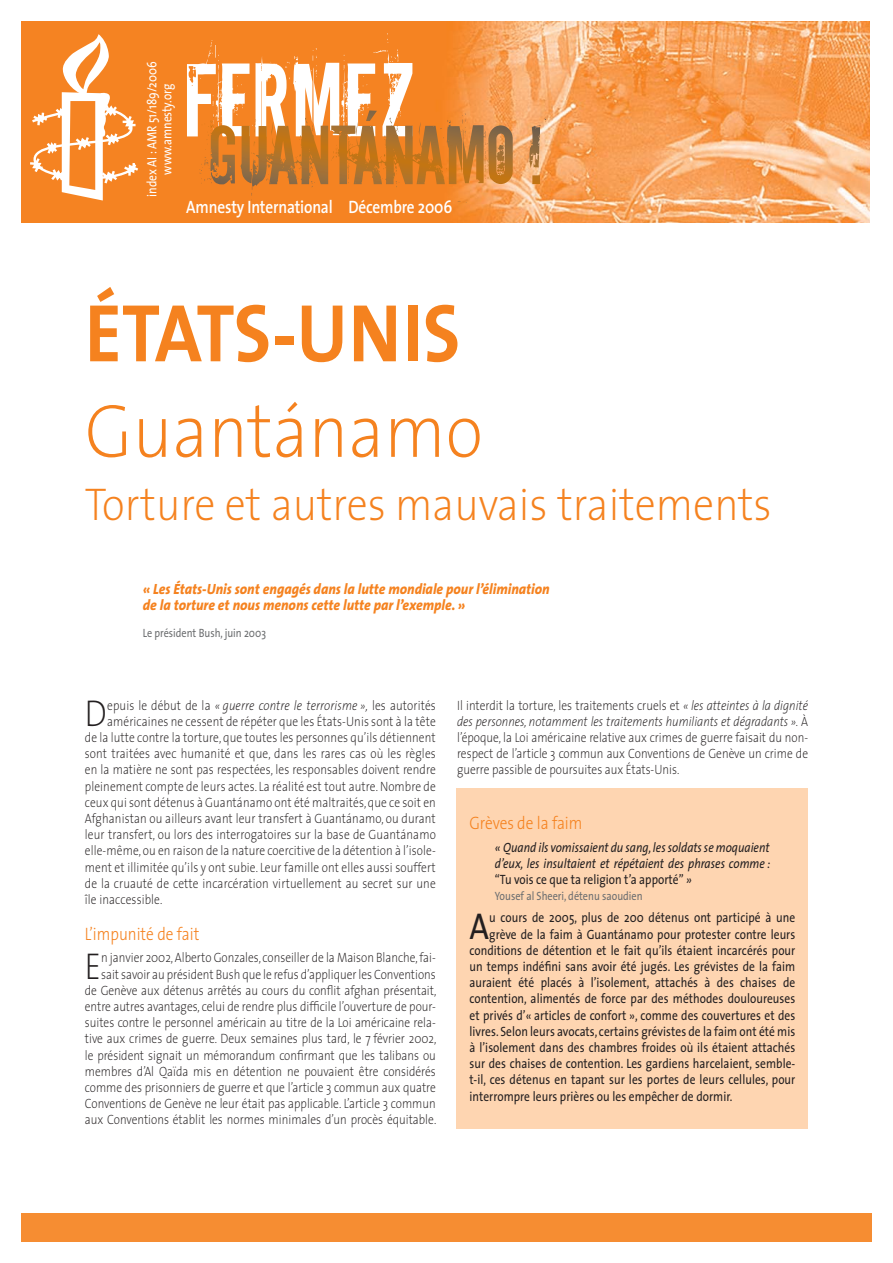
<style>
.page{position:relative;width:893px;height:1263px;background:#fff}
.page>*{position:absolute;margin:0;border:0;box-sizing:border-box;transform-origin:0 0}
.t1{font:700 82.5px "The Sans";color:#f5821f;scale:.91 1}
.t2{font:200 75.9px "The Sans";color:#f5821f;scale:.91 1}
.t3{font:200 46.2px "The Sans";color:#f5821f;scale:.91 1}
.t4{font:200 37.5px "The Sans";color:#231f20;scale:.85 1}
.t5{font:37.5px "The Sans";color:#231f20;scale:.85 1}
.t6{font:600 18px "The Sans";letter-spacing:-.01em;color:#fff;scale:.85 1}
.t7{font:300 18px "The Sans";color:#f5821f;scale:.85 1}
.t8{font:italic 800 14.85px/16.2px "The Sans";color:#f5821f;scale:.91 1}
.t9{font:200 13.5px/16.2px "The Sans";color:#231f20;text-align:right;scale:.85 1}
.t10{font:13.5px "The Sans";letter-spacing:.005em;color:#231f20;scale:.85 1}
.t11{font:italic 13.5px/16.2px "The Sans";color:#231f20;text-align:justify;scale:.85 1}
.t12{font:13.5px/15px "The Sans";color:#fff;text-align:center;scale:.85 1}
.t13{font:12px "The Sans";color:#6c6e70;scale:.85 1}
.s1{font-style:italic}
.s2{font-style:normal}
</style>
<div class="page">
<img style="left:21px;top:21px;width:848px;height:202px">
<div style="left:21px;top:1213px;width:850px;height:29px;background:#f68d32"></div>
<svg style="left:187px;top:33px;width:225px;height:144px"></svg>
<svg style="left:28px;top:34px;width:117px;height:167px"></svg>
<div style="left:456px;top:788px;width:352px;height:340px;background:#fed5b1"></div>
<p class="t12" style="left:146px;top:197px;width:160px;rotate:-90deg">index AI : AMR 51/189/2006 www.amnesty.org</p>
<h3 class="t6" style="left:186px;top:200px;width:314px">Amnesty International Décembre 2006</h3>
<h1 class="t1" style="left:85px;top:291px;width:414px">ÉTATS-UNIS</h1>
<h2 class="t2" style="left:85px;top:402px;width:439px">Guantánamo</h2>
<h3 class="t3" style="left:85px;top:486px;width:756px">Torture et autres mauvais traitements</h3>
<p class="t8" style="left:143px;top:581px;width:448px">« Les États-Unis sont engagés dans la lutte mondiale pour l’élimination de la torture et nous menons cette lutte par l’exemple. »</p>
<p class="t13" style="left:143px;top:629px;width:146px">Le président Bush, juin 2003</p>
<h3 class="t4" style="left:85px;top:699px;width:27px">D</h3>
<p class="t9" style="left:107px;top:699px;width:388px">epuis le début de la <span class="s1">« guerre contre le terrorisme »,</span> les autorités</p>
<p class="t9" style="left:107px;top:715px;width:388px">américaines ne cessent de répéter que les États-Unis sont à la tête</p>
<p class="t9" style="left:85px;top:731px;width:414px">de la lutte contre la torture, que toutes les personnes qu’ils détiennent</p>
<p class="t9" style="left:85px;top:748px;width:414px">sont traitées avec humanité et que, dans les rares cas où les règles</p>
<p class="t9" style="left:85px;top:764px;width:414px">en la matière ne sont pas respectées, les responsables doivent rendre</p>
<p class="t9" style="left:85px;top:780px;width:414px">pleinement compte de leurs actes. La réalité est tout autre. Nombre de</p>
<p class="t9" style="left:85px;top:796px;width:414px">ceux qui sont détenus à Guantánamo ont été maltraités, que ce soit en</p>
<p class="t9" style="left:85px;top:812px;width:414px">Afghanistan ou ailleurs avant leur transfert à Guantánamo, ou durant</p>
<p class="t9" style="left:85px;top:829px;width:414px">leur transfert, ou lors des interrogatoires sur la base de Guantánamo</p>
<p class="t9" style="left:85px;top:845px;width:414px">elle-même, ou en raison de la nature coercitive de la détention à l’isole-</p>
<p class="t9" style="left:85px;top:861px;width:414px">ment et illimitée qu’ils y ont subie. Leur famille ont elles aussi souffert</p>
<p class="t9" style="left:85px;top:877px;width:414px">de la cruauté de cette incarcération virtuellement au secret sur une</p>
<p class="t9" style="left:85px;top:893px;width:93px">île inaccessible.</p>
<h3 class="t7" style="left:85px;top:927px;width:136px">L’impunité de fait</h3>
<h3 class="t4" style="left:85px;top:951px;width:21px">E</h3>
<p class="t9" style="left:85px;top:952px;width:415px">n janvier 2002, Alberto Gonzales, conseiller de la Maison Blanche, fai&shy;sait savoir au président Bush que le refus d’appliquer les Conventions<br>de Genève aux détenus arrêtés au cours du conflit afghan présentait, entre autres avantages, celui de rendre plus difficile l’ouverture de pour&shy;suites contre le personnel américain au titre de la Loi américaine rela&shy;tive aux crimes de guerre. Deux semaines plus tard, le 7 février 2002, le président signait un mémorandum confirmant que les talibans ou membres d’Al Qaïda mis en détention ne pouvaient être considérés comme des prisonniers de guerre et que l’article 3 commun aux quatre Conventions de Genève ne leur était pas applicable. L’article 3 commun aux Conventions établit les normes minimales d’un procès équitable.</p>
<p class="t9" style="left:457px;top:699px;width:414px;text-align:justify">Il interdit la torture, les traitements cruels et <span class="s1">« les atteintes à la dignité des personnes, notamment les traitements humiliants et dégradants ».</span> À l’époque, la Loi américaine relative aux crimes de guerre faisait du non&shy;respect de l’article 3 commun aux Conventions de Genève un crime de guerre passible de poursuites aux États-Unis.</p>
<h3 class="t7" style="left:469px;top:816px;width:134px">Grèves de la faim</h3>
<p class="t11" style="left:495px;top:841px;width:325px">« Quand ils vomissaient du sang, les soldats se moquaient d’eux, les insultaient et répétaient des phrases comme : <span class="s2">“Tu vois ce que ta religion t’a apporté”</span> »</p>
<p class="t13" style="left:495px;top:891px;width:175px">Yousef al Sheeri, détenu saoudien</p>
<h3 class="t5" style="left:469px;top:911px;width:25px">A</h3>
<p class="t10" style="left:489px;top:913px;width:361px">u cours de 2005, plus de 200 détenus ont participé à une</p>
<p class="t10" style="left:489px;top:929px;width:361px">grève de la faim à Guantánamo pour protester contre leurs</p>
<p class="t10" style="left:469px;top:945px;width:385px">conditions de détention et le fait qu’ils étaient incarcérés pour</p>
<p class="t10" style="left:469px;top:961px;width:385px">un temps indéfini sans avoir été jugés. Les grévistes de la faim</p>
<p class="t10" style="left:469px;top:977px;width:385px">auraient été placés à l’isolement, attachés à des chaises de</p>
<p class="t10" style="left:469px;top:994px;width:385px">contention, alimentés de force par des méthodes douloureuses</p>
<p class="t10" style="left:469px;top:1010px;width:385px">et privés d’« articles de confort », comme des couvertures et des</p>
<p class="t10" style="left:469px;top:1026px;width:385px">livres. Selon leurs avocats, certains grévistes de la faim ont été mis</p>
<p class="t10" style="left:469px;top:1042px;width:385px">à l’isolement dans des chambres froides où ils étaient attachés</p>
<p class="t10" style="left:469px;top:1058px;width:385px">sur des chaises de contention. Les gardiens harcelaient, semble-</p>
<p class="t10" style="left:469px;top:1075px;width:385px">t-il, ces détenus en tapant sur les portes de leurs cellules, pour</p>
<p class="t10" style="left:469px;top:1091px;width:311px">interrompre leurs prières ou les empêcher de dormir.</p>
</div>
